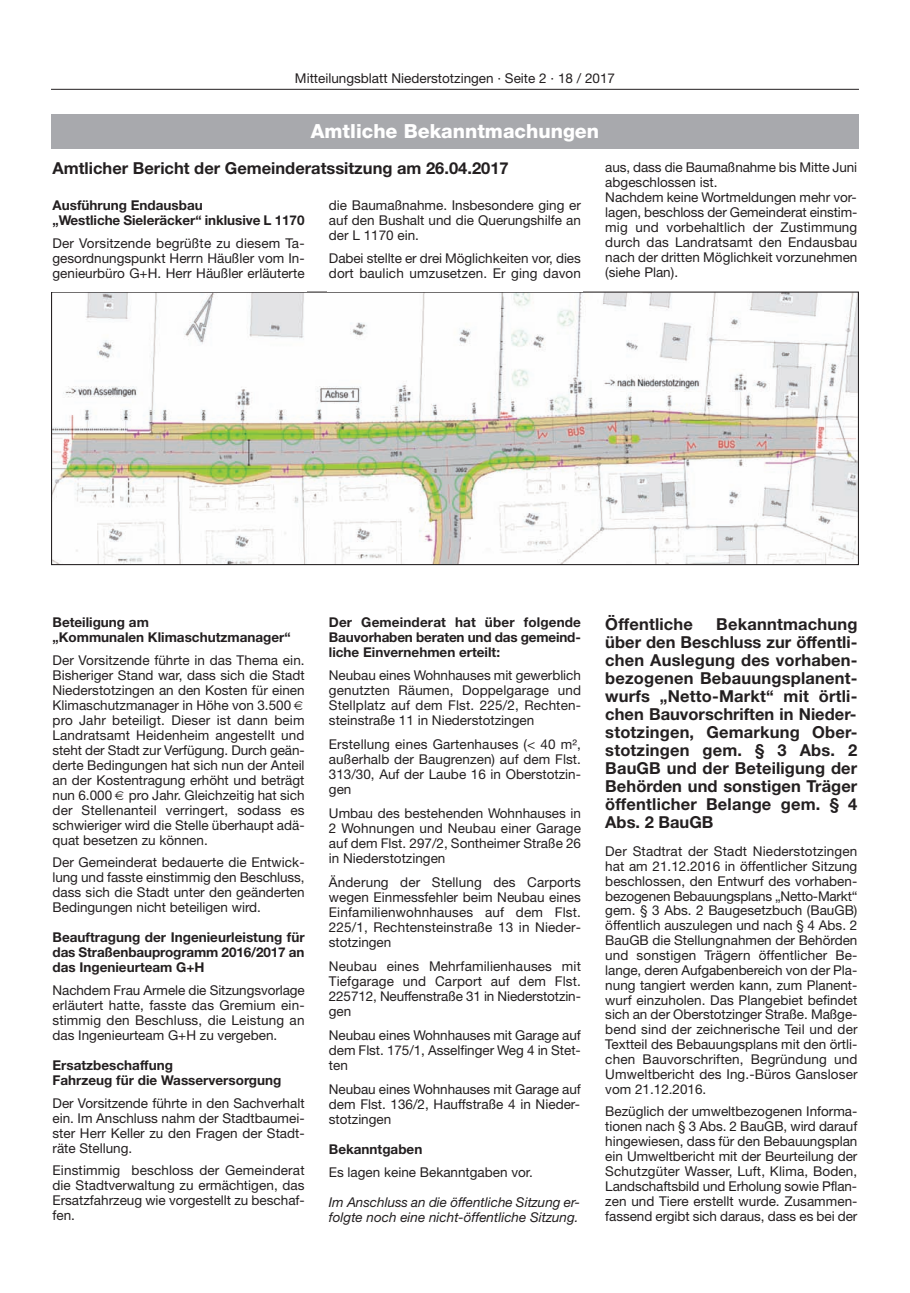
<style>
.page{position:relative;width:910px;height:1293px;background:#fff}
.page>*{position:absolute;margin:0;border:0;box-sizing:border-box;transform-origin:0 0}
.t1{font:800 19.5px "Helvetica Neue";color:#fff}
.t2{font:700 16.5px/18px "Helvetica Neue";color:#231f20;text-align:justify}
.t3{font:13.5px/15px "Helvetica Neue";color:#231f20;text-align:justify}
.t4{font:700 13.5px/15px "Helvetica Neue";color:#231f20}
.t5{font:italic 13.5px/15px "Helvetica Neue";color:#231f20}
</style>
<div class="page">
<hr style="left:51px;top:89px;width:808px;height:1px;background:#231f20">
<div style="left:51px;top:115px;width:808px;height:34px;background:#a8a9ad"></div>
<img style="left:53px;top:293px;width:804px;height:270px">
<p class="t3" style="left:295px;top:72px;width:322px">Mitteilungsblatt Niederstotzingen · Seite 2 · 18 / 2017</p>
<h1 class="t1" style="left:311px;top:124px;width:290px">Amtliche Bekanntmachungen</h1>
<p class="t2" style="left:53px;top:160px;width:458px">Amtlicher Bericht der Gemeinderatssitzung am 26.04.2017</p>
<p class="t4" style="left:53px;top:199px;width:254px">Ausführung Endausbau<br>„Westliche Sieleräcker“ inklusive L 1170</p>
<p class="t3" style="left:53px;top:237px;width:254px">Der Vorsitzende begrüßte zu diesem Ta&shy;gesordnungspunkt Herrn Häußler vom In&shy;genieurbüro G+H. Herr Häußler erläuterte</p>
<p class="t3" style="left:605px;top:161px;width:254px;text-align:left">aus, dass die Baumaßnahme bis Mitte Juni abgeschlossen ist.<br>Nachdem keine Wortmeldungen mehr vor&shy;lagen, beschloss der Gemeinderat einstim&shy;mig und vorbehaltlich der Zustimmung durch das Landratsamt den Endausbau nach der dritten Möglichkeit vorzunehmen (siehe Plan).</p>
<p class="t3" style="left:329px;top:199px;width:254px">die Baumaßnahme. Insbesondere ging er auf den Bushalt und die Querungshilfe an der L 1170 ein.</p>
<p class="t3" style="left:329px;top:252px;width:254px">Dabei stellte er drei Möglichkeiten vor, dies dort baulich umzusetzen. Er ging davon</p>
<p class="t4" style="left:53px;top:616px;width:240px">Beteiligung am<br>„Kommunalen Klimaschutzmanager“</p>
<p class="t3" style="left:53px;top:654px;width:254px;text-align:left">Der Vorsitzende führte in das Thema ein.<br>Bisheriger Stand war, dass sich die Stadt Niederstotzingen an den Kosten für einen Klimaschutzmanager in Höhe von 3.500 pro Jahr beteiligt. Dieser ist dann beim Landratsamt Heidenheim angestellt und steht der Stadt zur Verfügung. Durch geän&shy;derte Bedingungen hat sich nun der Anteil an der Kostentragung erhöht und beträgt nun 6.000 pro Jahr. Gleichzeitig hat sich der Stellenanteil verringert, sodass es schwieriger wird die Stelle überhaupt adä&shy;quat besetzen zu können.</p>
<p class="t3" style="left:53px;top:856px;width:254px">Der Gemeinderat bedauerte die Entwick&shy;lung und fasste einstimmig den Beschluss, dass sich die Stadt unter den geänderten Bedingungen nicht beteiligen wird.</p>
<p class="t4" style="left:53px;top:931px;width:254px;text-align:justify">Beauftragung der Ingenieurleistung für das Straßenbauprogramm 2016/2017 an das Ingenieurteam G+H</p>
<p class="t3" style="left:52px;top:984px;width:254px">Nachdem Frau Armele die Sitzungsvorlage erläutert hatte, fasste das Gremium ein&shy;stimmig den Beschluss, die Leistung an das Ingenieurteam G+H zu vergeben.</p>
<p class="t4" style="left:52px;top:1059px;width:230px">Ersatzbeschaffung<br>Fahrzeug für die Wasserversorgung</p>
<p class="t3" style="left:52px;top:1096px;width:254px">Der Vorsitzende führte in den Sachverhalt ein. Im Anschluss nahm der Stadtbaumei&shy;ster Herr Keller zu den Fragen der Stadt&shy;räte Stellung.</p>
<p class="t3" style="left:52px;top:1164px;width:254px">Einstimmig beschloss der Gemeinderat die Stadtverwaltung zu ermächtigen, das Ersatzfahrzeug wie vorgestellt zu beschaf&shy;fen.</p>
<p class="t4" style="left:329px;top:616px;width:254px;text-align:justify">Der Gemeinderat hat über folgende Bauvorhaben beraten und das gemeind&shy;liche Einvernehmen erteilt:</p>
<p class="t3" style="left:329px;top:669px;width:254px">Neubau eines Wohnhauses mit gewerblich genutzten Räumen, Doppelgarage und Stellplatz auf dem Flst. 225/2, Rechten&shy;steinstraße 11 in Niederstotzingen</p>
<p class="t3" style="left:329px;top:738px;width:254px">Erstellung eines Gartenhauses (&lt; 40 m², außerhalb der Baugrenzen) auf dem Flst.<br>313/30, Auf der Laube 16 in Oberstotzin&shy;gen</p>
<p class="t3" style="left:329px;top:807px;width:254px">Umbau des bestehenden Wohnhauses in 2 Wohnungen und Neubau einer Garage auf dem Flst. 297/2, Sontheimer Straße 26 in Niederstotzingen</p>
<p class="t3" style="left:329px;top:876px;width:254px">Änderung der Stellung des Carports wegen Einmessfehler beim Neubau eines Einfamilienwohnhauses auf dem Flst.<br>225/1, Rechtensteinstraße 13 in Nieder&shy;stotzingen</p>
<p class="t3" style="left:329px;top:960px;width:254px">Neubau eines Mehrfamilienhauses mit Tiefgarage und Carport auf dem Flst.<br>225712, Neuffenstraße 31 in Niederstotzin&shy;gen</p>
<p class="t3" style="left:329px;top:1029px;width:254px">Neubau eines Wohnhauses mit Garage auf dem Flst. 175/1, Asselfinger Weg 4 in Stet&shy;ten</p>
<p class="t3" style="left:329px;top:1083px;width:254px">Neubau eines Wohnhauses mit Garage auf dem Flst. 136/2, Hauffstraße 4 in Nieder&shy;stotzingen</p>
<p class="t4" style="left:329px;top:1143px;width:95px">Bekanntgaben</p>
<p class="t3" style="left:329px;top:1165px;width:206px">Es lagen keine Bekanntgaben vor.</p>
<p class="t5" style="left:329px;top:1195px;width:253px">Im Anschluss an die öffentliche Sitzung er&shy;folgte noch eine nicht-öffentliche Sitzung.</p>
<p class="t2" style="left:605px;top:616px;width:89px">Öffentliche</p>
<p class="t2" style="left:605px;top:616px;width:254px;text-indent:111px">Bekanntmachung über den Beschluss zur öffentli&shy;chen Auslegung des vorhaben&shy;bezogenen Bebauungsplanent&shy;wurfs „Netto-Markt“ mit örtli&shy;chen Bauvorschriften in Nieder&shy;stotzingen, Gemarkung Ober&shy;stotzingen gem. § 3 Abs. 2<br>BauGB und der Beteiligung der Behörden und sonstigen Träger öffentlicher Belange gem. § 4<br>Abs. 2 BauGB</p>
<p class="t3" style="left:605px;top:845px;width:254px">Der Stadtrat der Stadt Niederstotzingen hat am 21.12.2016 in öffentlicher Sitzung beschlossen, den Entwurf des vorhaben&shy;bezogenen Bebauungsplans „Netto-Markt“ gem. § 3 Abs. 2 Baugesetzbuch (BauGB) öffentlich auszulegen und nach § 4 Abs. 2<br>BauGB die Stellungnahmen der Behörden und sonstigen Trägern öffentlicher Be&shy;lange, deren Aufgabenbereich von der Pla&shy;nung tangiert werden kann, zum Planent&shy;wurf einzuholen. Das Plangebiet befindet sich an der Oberstotzinger Straße. Maßge&shy;bend sind der zeichnerische Teil und der Textteil des Bebauungsplans mit den örtli&shy;chen Bauvorschriften, Begründung und Umweltbericht des Ing.-Büros Gansloser vom 21.12.2016.</p>
<p class="t3" style="left:605px;top:1105px;width:254px">Bezüglich der umweltbezogenen Informa&shy;tionen nach § 3 Abs. 2 BauGB, wird darauf hingewiesen, dass für den Bebauungsplan ein Umweltbericht mit der Beurteilung der Schutzgüter Wasser, Luft, Klima, Boden, Landschaftsbild und Erholung sowie Pflan&shy;zen und Tiere erstellt wurde. Zusammen&shy;fassend ergibt sich daraus, dass es bei der</p>
</div>
